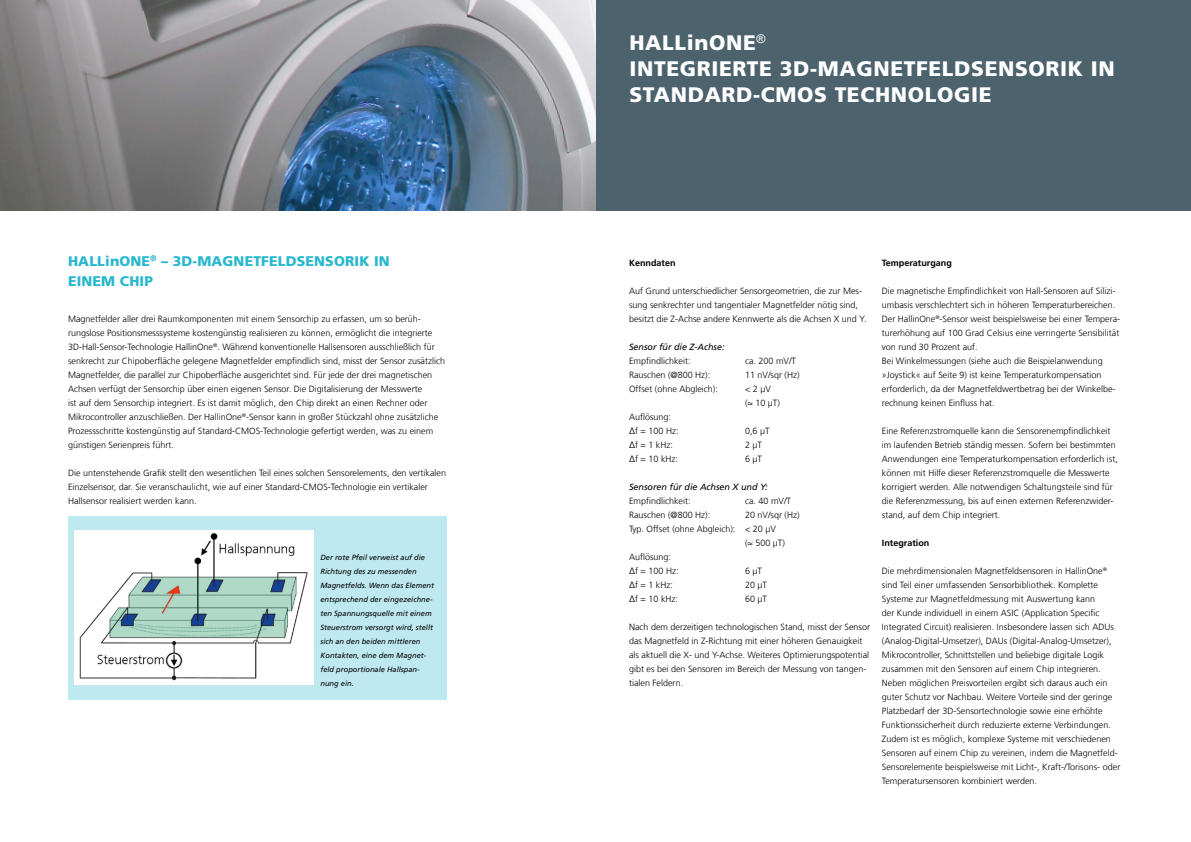
<style>
.page{position:relative;width:1191px;height:842px;background:#fff}
.page>*{position:absolute;margin:0;border:0;box-sizing:border-box;transform-origin:0 0}
.t1{font:900 21px/26px "Frutiger LT Com";letter-spacing:.03em;color:#fff}
.t2{font:900 14px/20px "Frutiger LT Com";letter-spacing:.01em;color:#29b8ce}
.t3{font:300 9px/14px "Frutiger LT Com";color:#000}
.t4{font:italic 9px "Frutiger LT Com";color:#000}
.t5{font:700 9px "Frutiger LT Com";color:#000}
.t6{font:italic 7.5px/14px "Frutiger LT Com";color:#000}
</style>
<div class="page">
<div style="left:0;top:0;width:1191px;height:210px;background:#4c626c"></div>
<img style="left:0;top:0;width:595px;height:210px">
<div style="left:68px;top:516px;width:378px;height:183px;background:#bfe9f0"></div>
<img style="left:75px;top:531px;width:238px;height:154px">
<h2 class="t2" style="left:68px;top:251px;width:323px">HALLinONE<sup>®</sup> – 3D-MAGNETFELDSENSORIK IN<br>EINEM CHIP</h2>
<p class="t3" style="left:68px;top:312px;width:378px">Magnetfelder aller drei Raumkomponenten mit einem Sensorchip zu erfassen, um so berüh&shy;rungslose Positionsmesssysteme kostengünstig realisieren zu können, ermöglicht die integrierte 3D-Hall-Sensor-Technologie HallinOne<sup>®</sup>. Während konventionelle Hallsensoren ausschließlich für senkrecht zur Chipoberfläche gelegene Magnetfelder empfindlich sind, misst der Sensor zusätzlich Magnetfelder, die parallel zur Chipoberfläche ausgerichtet sind. Für jede der drei magnetischen Achsen verfügt der Sensorchip über einen eigenen Sensor. Die Digitalisierung der Messwerte<br>ist auf dem Sensorchip integriert. Es ist damit möglich, den Chip direkt an einen Rechner oder Mikrocontroller anzuschließen. Der HallinOne<sup>®</sup>-Sensor kann in großer Stückzahl ohne zusätzliche Prozessschritte kostengünstig auf Standard-CMOS-Technologie gefertigt werden, was zu einem günstigen Serienpreis führt.</p>
<p class="t3" style="left:68px;top:466px;width:379px">Die untenstehende Grafik stellt den wesentlichen Teil eines solchen Sensorelements, den vertikalen<br>Einzelsensor, dar. Sie veranschaulicht, wie auf einer Standard-CMOS-Technologie ein vertikaler<br>Hallsensor realisiert werden kann.</p>
<p class="t6" style="left:320px;top:550px;width:115px">Der rote Pfeil verweist auf die<br>Richtung des zu messenden<br>Magnetfelds. Wenn das Element entsprechend der eingezeichne&shy;ten Spannungsquelle mit einem<br>Steuerstrom versorgt wird, stellt sich an den beiden mittleren<br>Kontakten, eine dem Magnet&shy;feld proportionale Hallspan&shy;nung ein.</p>
<h1 class="t1" style="left:629px;top:29px;width:487px">HALLinONE<sup>®<br></sup>INTEGRIERTE 3D-MAGNETFELDSENSORIK IN<br>STANDARD-CMOS TECHNOLOGIE</h1>
<p class="t5" style="left:629px;top:258px;width:48px">Kenndaten</p>
<p class="t3" style="left:629px;top:284px;width:239px">Auf Grund unterschiedlicher Sensorgeometrien, die zur Mes&shy;sung senkrechter und tangentialer Magnetfelder nötig sind, besitzt die Z-Achse andere Kennwerte als die Achsen X und Y.</p>
<p class="t4" style="left:629px;top:342px;width:97px">Sensor für die Z-Achse:</p>
<p class="t3" style="left:629px;top:354px;width:63px">Empfindlichkeit:</p>
<p class="t3" style="left:745px;top:354px;width:53px">ca. 200 mV/T</p>
<p class="t3" style="left:629px;top:368px;width:83px">Rauschen (@800 Hz):</p>
<p class="t3" style="left:745px;top:368px;width:56px">11 nV/sqr (Hz)</p>
<p class="t3" style="left:629px;top:382px;width:90px">Offset (ohne Abgleich):</p>
<p class="t3" style="left:745px;top:382px;width:36px">&lt; 2 µV (≈ 10 µT)</p>
<p class="t3" style="left:629px;top:410px;width:51px">Auflösung: ∆f = 100 Hz:</p>
<p class="t3" style="left:745px;top:424px;width:26px">0,6 µT</p>
<p class="t3" style="left:629px;top:438px;width:45px">∆f = 1 kHz:</p>
<p class="t3" style="left:745px;top:438px;width:19px">2 µT</p>
<p class="t3" style="left:629px;top:452px;width:50px">∆f = 10 kHz:</p>
<p class="t3" style="left:745px;top:452px;width:19px">6 µT</p>
<p class="t4" style="left:629px;top:482px;width:140px">Sensoren für die Achsen X und Y:</p>
<p class="t3" style="left:629px;top:494px;width:63px">Empfindlichkeit:</p>
<p class="t3" style="left:745px;top:494px;width:48px">ca. 40 mV/T</p>
<p class="t3" style="left:629px;top:508px;width:83px">Rauschen (@800 Hz):</p>
<p class="t3" style="left:745px;top:508px;width:56px">20 nV/sqr (Hz)</p>
<p class="t3" style="left:629px;top:522px;width:148px">Typ. Offset (ohne Abgleich): &lt; 20 µV</p>
<p class="t3" style="left:745px;top:536px;width:41px">(≈ 500 µT)</p>
<p class="t3" style="left:629px;top:550px;width:44px">Auflösung:</p>
<p class="t3" style="left:629px;top:564px;width:51px">∆f = 100 Hz:</p>
<p class="t3" style="left:745px;top:564px;width:19px">6 µT</p>
<p class="t3" style="left:629px;top:578px;width:45px">∆f = 1 kHz:</p>
<p class="t3" style="left:745px;top:578px;width:24px">20 µT</p>
<p class="t3" style="left:629px;top:592px;width:50px">∆f = 10 kHz:</p>
<p class="t3" style="left:745px;top:592px;width:24px">60 µT</p>
<p class="t3" style="left:629px;top:620px;width:242px">Nach dem derzeitigen technologischen Stand, misst der Sensor das Magnetfeld in Z-Richtung mit einer höheren Genauigkeit als aktuell die X- und Y-Achse. Weiteres Optimierungspotential gibt es bei den Sensoren im Bereich der Messung von tangen&shy;tialen Feldern.</p>
<p class="t5" style="left:882px;top:258px;width:72px">Temperaturgang</p>
<p class="t3" style="left:882px;top:284px;width:240px">Die magnetische Empfindlichkeit von Hall-Sensoren auf Silizi&shy;umbasis verschlechtert sich in höheren Temperaturbereichen.<br>Der HallinOne<sup>®</sup>-Sensor weist beispielsweise bei einer Tempera&shy;turerhöhung auf 100 Grad Celsius eine verringerte Sensibilität von rund 30 Prozent auf.<br>Bei Winkelmessungen (siehe auch die Beispielanwendung »Joystick« auf Seite 9) ist keine Temperaturkompensation erforderlich, da der Magnetfeldwertbetrag bei der Winkelbe&shy;rechnung keinen Einfluss hat.</p>
<p class="t3" style="left:882px;top:424px;width:237px">Eine Referenzstromquelle kann die Sensorenempfindlichkeit im laufenden Betrieb ständig messen. Sofern bei bestimmten Anwendungen eine Temperaturkompensation erforderlich ist, können mit Hilfe dieser Referenzstromquelle die Messwerte korrigiert werden. Alle notwendigen Schaltungsteile sind für die Referenzmessung, bis auf einen externen Referenzwider&shy;stand, auf dem Chip integriert.</p>
<p class="t5" style="left:882px;top:538px;width:49px">Integration</p>
<p class="t3" style="left:882px;top:564px;width:240px">Die mehrdimensionalen Magnetfeldsensoren in HallinOne<sup>® </sup>sind Teil einer umfassenden Sensorbibliothek. Komplette Systeme zur Magnetfeldmessung mit Auswertung kann<br>der Kunde individuell in einem ASIC (Application Specific Integrated Circuit) realisieren. Insbesondere lassen sich ADUs (Analog-Digital-Umsetzer), DAUs (Digital-Analog-Umsetzer), Mikrocontroller, Schnittstellen und beliebige digitale Logik zusammen mit den Sensoren auf einem Chip integrieren.<br>Neben möglichen Preisvorteilen ergibt sich daraus auch ein guter Schutz vor Nachbau. Weitere Vorteile sind der geringe Platzbedarf der 3D-Sensortechnologie sowie eine erhöhte Funktionssicherheit durch reduzierte externe Verbindungen.<br>Zudem ist es möglich, komplexe Systeme mit verschiedenen Sensoren auf einem Chip zu vereinen, indem die Magnetfeld-Sensorelemente beispielsweise mit Licht-, Kraft-/Torisons- oder Temperatursensoren kombiniert werden.</p>
</div>
